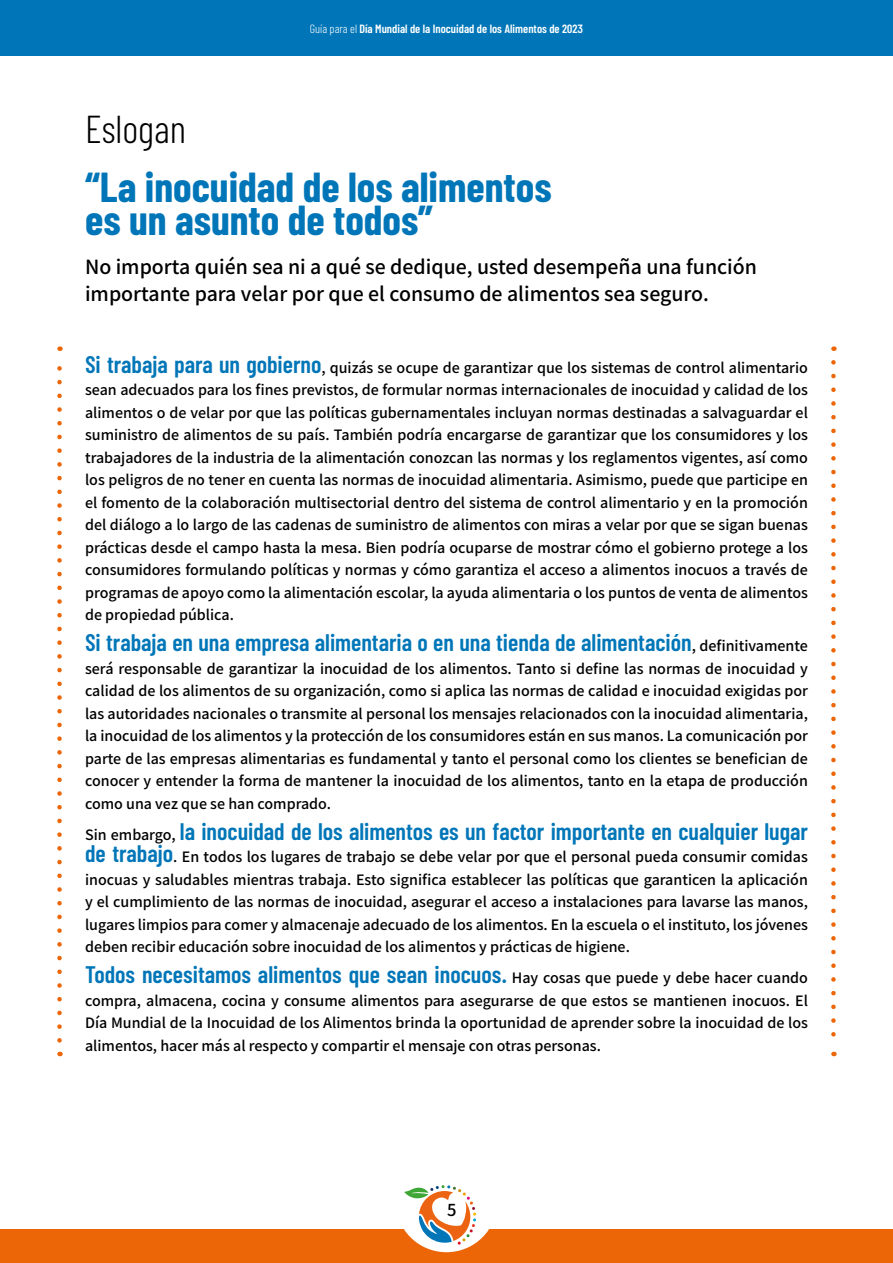
<style>
.page{position:relative;width:893px;height:1263px;background:#fff}
.page>*{position:absolute;margin:0;border:0;box-sizing:border-box;transform-origin:0 0}
.Title_blue{font:700 42px/33px "Barlow Condensed";color:#0076b8}
.t1{font:300 39px "Barlow Condensed";color:#000}
.Text{font:600 24px "Barlow Condensed";color:#0076b8}
.t2{font:500 19.5px/27px "Noto Sans CJ Ksc";color:#000}
.t3{font:500 16.5px "Noto Sans CJ Ksc";color:#000}
.Text-2{font:500 14.25px/22.5px "Noto Sans CJ Ksc";color:#000;text-align:justify}
.t4{font:600 12px "Barlow Condensed";color:#fff}
.s1{font-weight:300}
.s2{font-family:"Barlow Condensed";font-weight:600;font-size:24px;color:#0076b8}
.s3{font-family:"Noto Sans CJ Ksc";font-weight:500;font-size:14.25px;color:#000}
</style>
<div class="page">
<div style="left:0;top:1229px;width:893px;height:34px;background:#ec6608"></div>
<div style="left:0;top:0;width:893px;height:55px;background:#0076b8"></div>
<div style="left:396px;top:1150px;width:101px;height:102px;background:#fff;border-radius:50%"></div>
<svg style="left:404px;top:1185px;width:72px;height:60px"></svg>
<svg style="left:57px;top:346px;width:5px;height:694px"></svg>
<svg style="left:831px;top:362px;width:5px;height:694px"></svg>
<p class="t4" style="left:310px;top:21px;width:275px"><span class="s1">Guía para el</span> Día Mundial de la Inocuidad de los Alimentos de 2023</p>
<p class="t1" style="left:85px;top:105px;width:103px">Eslogan</p>
<p class="Title_blue" style="left:85px;top:169px;width:468px">“La inocuidad de los alimentos es un asunto de todos”</p>
<p class="t2" style="left:85px;top:254px;width:673px">No importa quién sea ni a qué se dedique, usted desempeña una función importante para velar por que el consumo de alimentos sea seguro.</p>
<p class="Text-2" style="left:85px;top:356px;width:724px"><span class="s2">Si trabaja para un gobierno</span>, quizás se ocupe de garantizar que los sistemas de control alimentario sean adecuados para los fines previstos, de formular normas internacionales de inocuidad y calidad de los alimentos o de velar por que las políticas gubernamentales incluyan normas destinadas a salvaguardar el suministro de alimentos de su país. También podría encargarse de garantizar que los consumidores y los trabajadores de la industria de la alimentación conozcan las normas y los reglamentos vigentes, así como los peligros de no tener en cuenta las normas de inocuidad alimentaria. Asimismo, puede que participe en el fomento de la colaboración multisectorial dentro del sistema de control alimentario y en la promoción del diálogo a lo largo de las cadenas de suministro de alimentos con miras a velar por que se sigan buenas prácticas desde el campo hasta la mesa. Bien podría ocuparse de mostrar cómo el gobierno protege a los consumidores formulando políticas y normas y cómo garantiza el acceso a alimentos inocuos a través de programas de apoyo como la alimentación escolar, la ayuda alimentaria o los puntos de venta de alimentos de propiedad pública.</p>
<p class="Text" style="left:85px;top:628px;width:724px">Si trabaja en una empresa alimentaria o en una tienda de alimentación<span class="s3">, definitivamente</span></p>
<p class="Text-2" style="left:85px;top:657px;width:724px">será responsable de garantizar la inocuidad de los alimentos. Tanto si define las normas de inocuidad y calidad de los alimentos de su organización, como si aplica las normas de calidad e inocuidad exigidas por las autoridades nacionales o transmite al personal los mensajes relacionados con la inocuidad alimentaria, la inocuidad de los alimentos y la protección de los consumidores están en sus manos. La comunicación por parte de las empresas alimentarias es fundamental y tanto el personal como los clientes se benefician de conocer y entender la forma de mantener la inocuidad de los alimentos, tanto en la etapa de producción como una vez que se han comprado.</p>
<p class="Text" style="left:85px;top:816px;width:724px"><span class="s3">Sin embargo,</span> la inocuidad de los alimentos es un factor importante en cualquier lugar</p>
<p class="Text-2" style="left:85px;top:846px;width:724px"><span class="s2">de trabajo</span>. En todos los lugares de trabajo se debe velar por que el personal pueda consumir comidas inocuas y saludables mientras trabaja. Esto significa establecer las políticas que garanticen la aplicación y el cumplimiento de las normas de inocuidad, asegurar el acceso a instalaciones para lavarse las manos, lugares limpios para comer y almacenaje adecuado de los alimentos. En la escuela o el instituto, los jóvenes deben recibir educación sobre inocuidad de los alimentos y prácticas de higiene.</p>
<p class="Text" style="left:85px;top:960px;width:724px">Todos necesitamos alimentos que sean inocuos. <span class="s3">Hay cosas que puede y debe hacer cuando</span></p>
<p class="Text-2" style="left:85px;top:990px;width:724px">compra, almacena, cocina y consume alimentos para asegurarse de que estos se mantienen inocuos. El Día Mundial de la Inocuidad de los Alimentos brinda la oportunidad de aprender sobre la inocuidad de los alimentos, hacer más al respecto y compartir el mensaje con otras personas.</p>
<p class="t3" style="left:447px;top:1200px;width:11px">5</p>
</div>
